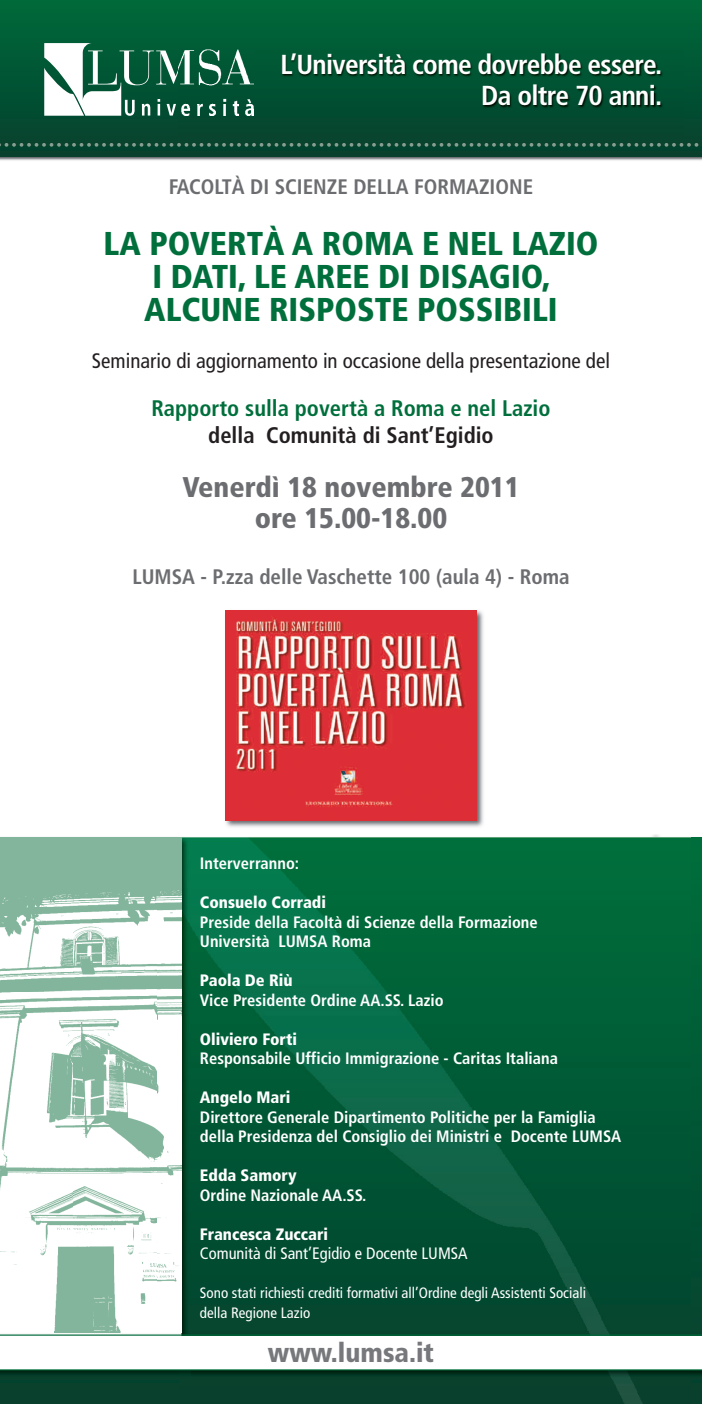
<style>
.page{position:relative;width:702px;height:1404px;background:#fff}
.page>*{position:absolute;margin:0;border:0;box-sizing:border-box;transform-origin:0 0}
.t1{font:900 condensed 33px/33px "Frutiger";color:#006f3c;text-align:center}
.t2{font:900 condensed 28.5px/31.5px "Frutiger";color:#6c6d70;text-align:center}
.t3{font:700 condensed 27.45px/30.7px "Frutiger";letter-spacing:-.025em;color:#fff;text-align:right}
.t4{font:900 condensed 27px "Frutiger";color:#76787b}
.t5{font:700 condensed 22.5px "Frutiger";color:#006f3c}
.t6{font:700 condensed 22.5px "Frutiger";color:#231f20}
.t7{font:700 condensed 21px "Frutiger";color:#6c6d70}
.t8{font:condensed 21px "Frutiger";color:#231f20}
.t9{font:700 condensed 16.5px/19.5px "Frutiger";color:#fff}
.t10{font:900 condensed 16.5px "Frutiger";color:#fff}
.t11{font:condensed 16.5px "Frutiger";color:#fff}
.t12{font:condensed 15px/19.5px "Frutiger";color:#fff}
</style>
<div class="page">
<div style="left:0;top:837px;width:702px;height:566px;background:linear-gradient(to bottom,#006f3c,#04402e)"></div>
<img style="left:191px;top:834px;width:499px;height:496px">
<div style="left:179px;top:1379px;width:511px;height:24px;background:#09402d"></div>
<img style="left:0;top:156px;width:702px;height:5px">
<div style="left:0;top:0;width:702px;height:156px;background:linear-gradient(to bottom,#006a3a,#05402e)"></div>
<svg style="left:44px;top:43px;width:210px;height:73px"></svg>
<img style="left:179px;top:49px;width:504px;height:88px">
<img style="left:0;top:143px;width:699px;height:4px">
<img style="left:225px;top:610px;width:259px;height:217px">
<img style="left:225px;top:610px;width:251px;height:210px">
<img style="left:181px;top:837px;width:10px;height:497px">
<img style="left:0;top:837px;width:181px;height:493px">
<hr style="left:191px;top:1330px;width:511px;height:4px;background:#08452e">
<img style="left:0;top:1330px;width:181px;height:4px">
<svg style="left:0;top:1334px;width:702px;height:45px"></svg>
<h3 class="t3" style="left:280px;top:52px;width:383px">L’Università come dovrebbe essere.<br>Da oltre 70 anni.</h3>
<p class="t7" style="left:169px;top:178px;width:366px">FACOLTÀ DI SCIENZE DELLA FORMAZIONE</p>
<h1 class="t1" style="left:104px;top:229px;width:496px">LA POVERTÀ A ROMA E NEL LAZIO<br>I DATI, LE AREE DI DISAGIO,<br>ALCUNE RISPOSTE POSSIBILI</h1>
<p class="t8" style="left:92px;top:352px;width:519px">Seminario di aggiornamento in occasione della presentazione del</p>
<h3 class="t5" style="left:151px;top:399px;width:400px">Rapporto sulla povertà a Roma e nel Lazio</h3>
<h3 class="t6" style="left:208px;top:426px;width:287px">della Comunità di Sant’Egidio</h3>
<h2 class="t2" style="left:182px;top:473px;width:338px">Venerdì 18 novembre 2011 ore 15.00-18.00</h2>
<p class="t7" style="left:132px;top:568px;width:438px">LUMSA - P.zza delle Vaschette 100 (aula 4) - Roma</p>
<p class="t9" style="left:200px;top:854px;width:101px">Interverranno:</p>
<p class="t10" style="left:200px;top:895px;width:127px">Consuelo Corradi</p>
<p class="t9" style="left:200px;top:913px;width:339px">Preside della Facoltà di Scienze della Formazione<br>Università LUMSA Roma</p>
<p class="t10" style="left:200px;top:973px;width:94px">Paola De Riù</p>
<p class="t9" style="left:200px;top:991px;width:245px">Vice Presidente Ordine AA.SS. Lazio</p>
<p class="t10" style="left:200px;top:1032px;width:99px">Oliviero Forti</p>
<p class="t9" style="left:200px;top:1049px;width:359px">Responsabile Ufficio Immigrazione - Caritas Italiana</p>
<p class="t10" style="left:200px;top:1090px;width:92px">Angelo Mari</p>
<p class="t9" style="left:200px;top:1108px;width:423px">Direttore Generale Dipartimento Politiche per la Famiglia della Presidenza del Consiglio dei Ministri e Docente LUMSA</p>
<p class="t10" style="left:200px;top:1168px;width:98px">Edda Samory</p>
<p class="t9" style="left:200px;top:1186px;width:168px">Ordine Nazionale AA.SS.</p>
<p class="t10" style="left:200px;top:1227px;width:130px">Francesca Zuccari</p>
<p class="t11" style="left:200px;top:1246px;width:269px">Comunità di Sant’Egidio e Docente LUMSA</p>
<p class="t12" style="left:200px;top:1284px;width:387px">Sono stati richiesti crediti formativi all’Ordine degli Assistenti Sociali della Regione Lazio</p>
<h3 class="t4" style="left:268px;top:1341px;width:168px">www.lumsa.it</h3>
</div>
